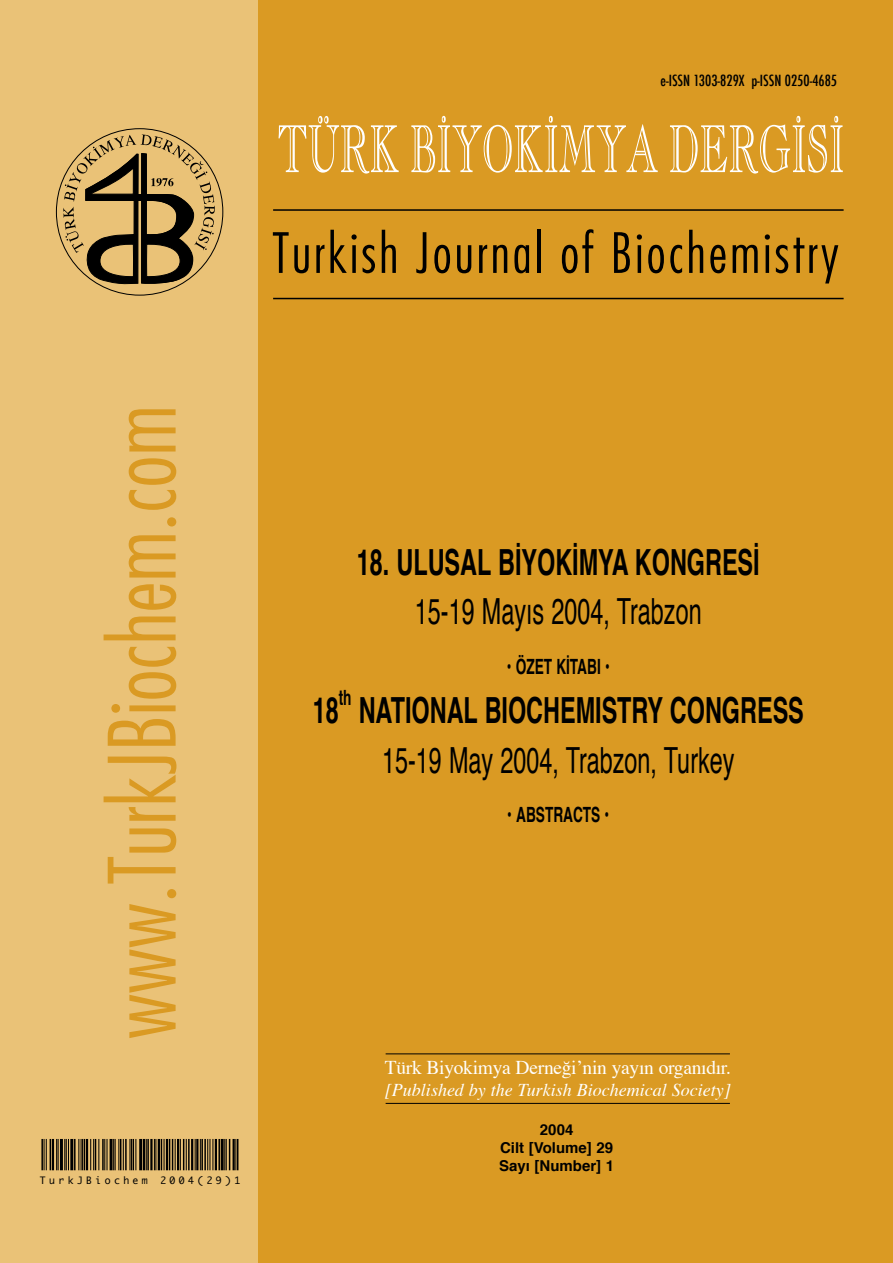
<style>
.page{position:relative;width:893px;height:1263px;background:#fff}
.page>*{position:absolute;margin:0;border:0;box-sizing:border-box;transform-origin:0 0}
.t1{font:700 36px "Helvetica";color:#000;scale:.65 1}
.t2{font:36px "Helvetica";color:#000;scale:.65 1}
.t3{font:700 21px "Helvetica";color:#000;scale:.65 1}
.t4{font:19.5px "Times";letter-spacing:-.015em;color:#fff}
.t5{font:italic 18px "Times";color:#fff}
.t6{font:700 15px/18px "Helvetica";color:#000;text-align:center}
.t7{font:500 condensed 15px "Futura";color:#000}
.t8{font:9.75px "Monaco";letter-spacing:.35em;color:#000}
.s1{font-weight:400}
</style>
<div class="page">
<div style="left:54px;top:0;width:839px;height:1263px;background:#da9a23"></div>
<div style="left:0;top:0;width:257px;height:1263px;background:#eac277"></div>
<hr style="left:386px;top:1053px;width:344px;height:1px;background:#000">
<hr style="left:386px;top:1103px;width:344px;height:1px;background:#000">
<svg style="left:129px;top:904px;width:47px;height:134px"></svg>
<svg style="left:167px;top:889px;width:9px;height:9px"></svg>
<svg style="left:108px;top:828px;width:68px;height:55px"></svg>
<svg style="left:104px;top:756px;width:72px;height:65px"></svg>
<svg style="left:108px;top:719px;width:68px;height:27px"></svg>
<svg style="left:111px;top:647px;width:65px;height:66px"></svg>
<svg style="left:104px;top:616px;width:72px;height:24px"></svg>
<svg style="left:129px;top:584px;width:47px;height:26px"></svg>
<svg style="left:129px;top:535px;width:47px;height:42px"></svg>
<svg style="left:167px;top:517px;width:9px;height:9px"></svg>
<svg style="left:129px;top:458px;width:47px;height:52px"></svg>
<svg style="left:129px;top:409px;width:47px;height:42px"></svg>
<hr style="left:273px;top:209px;width:571px;height:2px;background:#000">
<hr style="left:273px;top:298px;width:571px;height:1px;background:#000">
<svg style="left:279px;top:116px;width:120px;height:58px"></svg>
<svg style="left:411px;top:116px;width:247px;height:57px"></svg>
<svg style="left:670px;top:116px;width:173px;height:58px"></svg>
<svg style="left:273px;top:232px;width:36px;height:41px"></svg>
<svg style="left:316px;top:245px;width:8px;height:28px"></svg>
<svg style="left:330px;top:230px;width:27px;height:43px"></svg>
<svg style="left:363px;top:245px;width:12px;height:28px"></svg>
<svg style="left:382px;top:230px;width:14px;height:43px"></svg>
<svg style="left:416px;top:232px;width:10px;height:41px"></svg>
<svg style="left:434px;top:245px;width:16px;height:28px"></svg>
<svg style="left:457px;top:245px;width:14px;height:28px"></svg>
<svg style="left:479px;top:245px;width:8px;height:28px"></svg>
<svg style="left:493px;top:245px;width:14px;height:28px"></svg>
<svg style="left:514px;top:245px;width:15px;height:28px"></svg>
<hr style="left:537px;top:230px;width:3px;height:43px;background:#000">
<svg style="left:562px;top:229px;width:31px;height:44px"></svg>
<svg style="left:614px;top:232px;width:16px;height:41px"></svg>
<svg style="left:637px;top:234px;width:5px;height:39px"></svg>
<svg style="left:648px;top:245px;width:16px;height:28px"></svg>
<svg style="left:670px;top:245px;width:12px;height:28px"></svg>
<svg style="left:689px;top:230px;width:14px;height:43px"></svg>
<svg style="left:710px;top:245px;width:15px;height:28px"></svg>
<svg style="left:733px;top:245px;width:25px;height:28px"></svg>
<svg style="left:765px;top:234px;width:5px;height:39px"></svg>
<svg style="left:776px;top:238px;width:62px;height:45px"></svg>
<svg style="left:63px;top:134px;width:152px;height:151px"></svg>
<hr style="left:41px;top:1139px;width:2px;height:31px;background:#000">
<hr style="left:44px;top:1139px;width:1px;height:31px;background:#000">
<hr style="left:46px;top:1139px;width:1px;height:31px;background:#000">
<hr style="left:50px;top:1139px;width:1px;height:31px;background:#000">
<hr style="left:52px;top:1139px;width:2px;height:31px;background:#000">
<hr style="left:56px;top:1139px;width:1px;height:31px;background:#000">
<hr style="left:58px;top:1139px;width:1px;height:31px;background:#000">
<hr style="left:60px;top:1139px;width:3px;height:31px;background:#000">
<hr style="left:64px;top:1139px;width:1px;height:31px;background:#000">
<hr style="left:66px;top:1139px;width:1px;height:31px;background:#000">
<hr style="left:68px;top:1139px;width:1px;height:31px;background:#000">
<hr style="left:70px;top:1139px;width:3px;height:31px;background:#000">
<hr style="left:74px;top:1139px;width:2px;height:31px;background:#000">
<hr style="left:78px;top:1139px;width:1px;height:31px;background:#000">
<hr style="left:81px;top:1139px;width:1px;height:31px;background:#000">
<hr style="left:82px;top:1139px;width:1px;height:31px;background:#000">
<hr style="left:84px;top:1139px;width:1px;height:31px;background:#000">
<hr style="left:86px;top:1139px;width:2px;height:31px;background:#000">
<hr style="left:90px;top:1139px;width:1px;height:31px;background:#000">
<hr style="left:93px;top:1139px;width:1px;height:31px;background:#000">
<hr style="left:95px;top:1139px;width:1px;height:31px;background:#000">
<hr style="left:98px;top:1139px;width:1px;height:31px;background:#000">
<hr style="left:102px;top:1139px;width:2px;height:31px;background:#000">
<hr style="left:104px;top:1139px;width:1px;height:31px;background:#000">
<hr style="left:107px;top:1139px;width:1px;height:31px;background:#000">
<hr style="left:110px;top:1139px;width:3px;height:31px;background:#000">
<hr style="left:113px;top:1139px;width:1px;height:31px;background:#000">
<hr style="left:115px;top:1139px;width:1px;height:31px;background:#000">
<hr style="left:118px;top:1139px;width:1px;height:31px;background:#000">
<hr style="left:120px;top:1139px;width:1px;height:31px;background:#000">
<hr style="left:123px;top:1139px;width:1px;height:31px;background:#000">
<hr style="left:125px;top:1139px;width:2px;height:31px;background:#000">
<hr style="left:130px;top:1139px;width:1px;height:31px;background:#000">
<hr style="left:131px;top:1139px;width:1px;height:31px;background:#000">
<hr style="left:133px;top:1139px;width:1px;height:31px;background:#000">
<hr style="left:136px;top:1139px;width:1px;height:31px;background:#000">
<hr style="left:139px;top:1139px;width:3px;height:31px;background:#000">
<hr style="left:143px;top:1139px;width:2px;height:31px;background:#000">
<hr style="left:146px;top:1139px;width:1px;height:31px;background:#000">
<hr style="left:147px;top:1139px;width:2px;height:31px;background:#000">
<hr style="left:150px;top:1139px;width:3px;height:31px;background:#000">
<hr style="left:154px;top:1139px;width:1px;height:31px;background:#000">
<hr style="left:156px;top:1139px;width:1px;height:31px;background:#000">
<hr style="left:158px;top:1139px;width:2px;height:31px;background:#000">
<hr style="left:161px;top:1139px;width:1px;height:31px;background:#000">
<hr style="left:164px;top:1139px;width:1px;height:31px;background:#000">
<hr style="left:166px;top:1139px;width:2px;height:31px;background:#000">
<hr style="left:169px;top:1139px;width:1px;height:31px;background:#000">
<hr style="left:172px;top:1139px;width:1px;height:31px;background:#000">
<hr style="left:175px;top:1139px;width:1px;height:31px;background:#000">
<hr style="left:177px;top:1139px;width:2px;height:31px;background:#000">
<hr style="left:180px;top:1139px;width:1px;height:31px;background:#000">
<hr style="left:183px;top:1139px;width:1px;height:31px;background:#000">
<hr style="left:186px;top:1139px;width:1px;height:31px;background:#000">
<hr style="left:188px;top:1139px;width:2px;height:31px;background:#000">
<hr style="left:191px;top:1139px;width:2px;height:31px;background:#000">
<hr style="left:195px;top:1139px;width:1px;height:31px;background:#000">
<hr style="left:196px;top:1139px;width:2px;height:31px;background:#000">
<hr style="left:200px;top:1139px;width:1px;height:31px;background:#000">
<hr style="left:201px;top:1139px;width:2px;height:31px;background:#000">
<hr style="left:204px;top:1139px;width:2px;height:31px;background:#000">
<hr style="left:207px;top:1139px;width:1px;height:31px;background:#000">
<hr style="left:210px;top:1139px;width:1px;height:31px;background:#000">
<hr style="left:213px;top:1139px;width:1px;height:31px;background:#000">
<hr style="left:215px;top:1139px;width:2px;height:31px;background:#000">
<hr style="left:218px;top:1139px;width:2px;height:31px;background:#000">
<hr style="left:221px;top:1139px;width:3px;height:31px;background:#000">
<hr style="left:224px;top:1139px;width:1px;height:31px;background:#000">
<hr style="left:226px;top:1139px;width:1px;height:31px;background:#000">
<hr style="left:229px;top:1139px;width:1px;height:31px;background:#000">
<hr style="left:233px;top:1139px;width:2px;height:31px;background:#000">
<hr style="left:236px;top:1139px;width:1px;height:31px;background:#000">
<hr style="left:237px;top:1139px;width:1px;height:31px;background:#000">
<p class="t7" style="left:661px;top:71px;width:178px">e-ISSN 1303-829X p-ISSN 0250-4685</p>
<p class="t1" style="left:357px;top:537px;width:621px">18. ULUSAL BİYOKİMYA KONGRESİ</p>
<p class="t2" style="left:415px;top:587px;width:443px">15-19 Mayıs 2004, Trabzon</p>
<p class="t3" style="left:507px;top:652px;width:160px"><span class="s1">•</span> ÖZET KİTABI <span class="s1">•</span></p>
<p class="t1" style="left:313px;top:686px;width:42px">18</p>
<p class="t3" style="left:339px;top:683px;width:21px">th</p>
<p class="t1" style="left:359px;top:686px;width:686px">NATIONAL BIOCHEMISTRY CONGRESS</p>
<p class="t2" style="left:382px;top:736px;width:544px">15-19 May 2004, Trabzon, Turkey</p>
<p class="t3" style="left:507px;top:800px;width:159px"><span class="s1">•</span> ABSTRACTS <span class="s1">•</span></p>
<p class="t8" style="left:40px;top:1174px;width:109px">TurkJBiochem</p>
<p class="t8" style="left:160px;top:1174px;width:81px">2004(29)1</p>
<p class="t4" style="left:385px;top:1055px;width:348px">Türk Biyokimya Derneğiʼnin yayın organıdır.</p>
<p class="t5" style="left:385px;top:1078px;width:347px">[Published by the Turkish Biochemical Society]</p>
<p class="t6" style="left:499px;top:1122px;width:117px">2004<br>Cilt [Volume] 29<br>Sayı [Number] 1</p>
</div>
